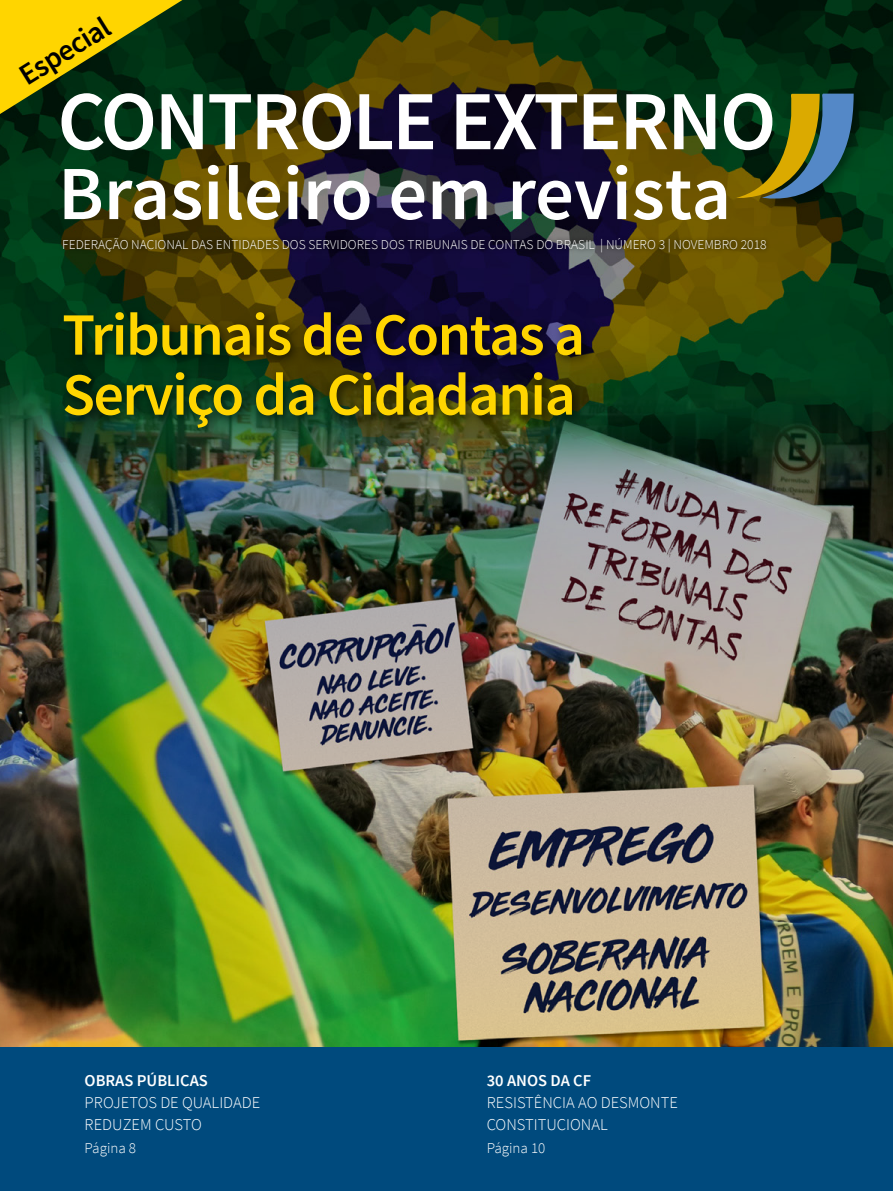
<style>
.page{position:relative;width:893px;height:1191px;background:#fff}
.page>*{position:absolute;margin:0;border:0;box-sizing:border-box;transform-origin:0 0}
.t1{font:600 84px "Source Sans Pro";letter-spacing:-.03em;color:#fff}
.t2{font:600 76.5px "Source Sans Pro";color:#fff}
.t3{font:600 60px/60px "Source Sans Pro";letter-spacing:-.025em;color:#ffd500}
.t4{font:600 30px "Source Sans Pro";color:#000}
.t5{font:300 16.5px/22.2px "Source Sans Pro";color:#fff}
.t6{font:600 16.5px "Source Sans Pro";color:#fff}
.t7{font:300 15px "Source Sans Pro";color:#fff}
.t8{font:300 13.5px "Source Sans Pro";color:#fff}
</style>
<div class="page">
<img style="left:0;top:0;width:893px;height:1047px">
<div style="left:58px;top:306px;width:535px;height:133px;background:#000;opacity:.6"></div>
<div style="left:756px;top:88px;width:110px;height:124px;background:#000;opacity:.38"></div>
<svg style="left:736px;top:93px;width:118px;height:123px"></svg>
<div style="left:59px;top:233px;width:712px;height:24px;background:#000;opacity:.75"></div>
<svg style="left:0;top:0;width:182px;height:114px"></svg>
<div style="left:0;top:1047px;width:893px;height:144px;background:#004a7d"></div>
<h3 class="t4" style="left:12px;top:62px;width:103px;rotate:-32deg">Especial</h3>
<h1 class="t1" style="left:57px;top:68px;width:720px">CONTROLE EXTERNO</h1>
<h2 class="t2" style="left:58px;top:145px;width:675px">Brasileiro em revista</h2>
<p class="t8" style="left:62px;top:236px;width:706px">FEDERAÇÃO NACIONAL DAS ENTIDADES DOS SERVIDORES DOS TRIBUNAIS DE CONTAS DO BRASIL | NÚMERO 3 | NOVEMBRO 2018</p>
<h3 class="t3" style="left:62px;top:306px;width:524px">Tribunais de Contas a<br>Serviço da Cidadania</h3>
<p class="t6" style="left:85px;top:1070px;width:125px">OBRAS PÚBLICAS</p>
<p class="t5" style="left:85px;top:1091px;width:177px">PROJETOS DE QUALIDADE<br>REDUZEM CUSTO</p>
<p class="t7" style="left:85px;top:1138px;width:53px">Página 8</p>
<p class="t6" style="left:487px;top:1070px;width:106px">30 ANOS DA CF</p>
<p class="t5" style="left:487px;top:1091px;width:193px">RESISTÊNCIA AO DESMONTE<br>CONSTITUCIONAL</p>
<p class="t7" style="left:487px;top:1138px;width:60px">Página 10</p>
</div>
